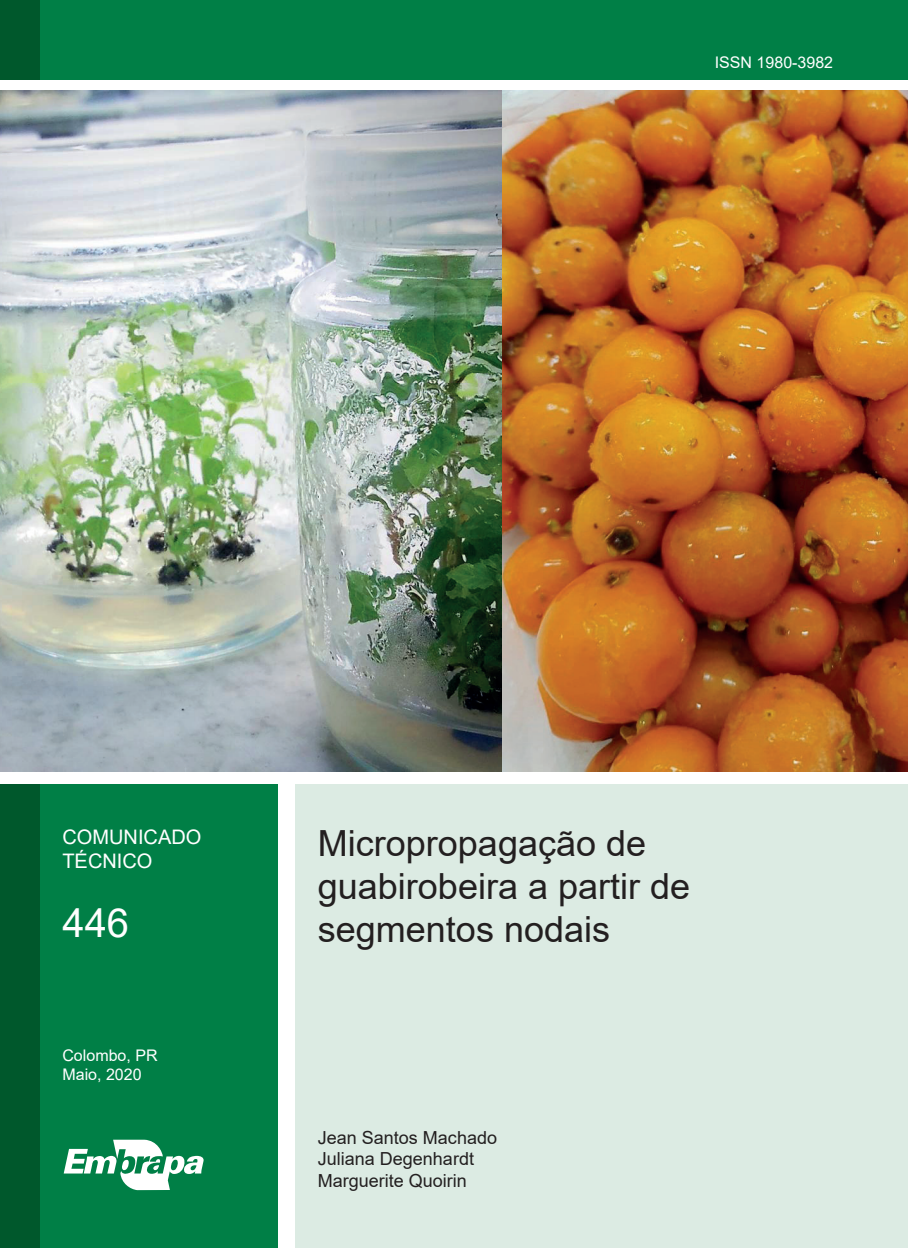
<style>
.page{position:relative;width:908px;height:1248px;background:#fff}
.page>*{position:absolute;margin:0;border:0;box-sizing:border-box;transform-origin:0 0}
.NUMERO_PUBLICACAO{font:40px "Arial";color:#fff}
.TITULO_CAPA{font:36px/43.2px "Arial";color:#231f20}
.COMUNICADO_TECNICO{font:20px/24px "Arial";color:#fff}
.AUTOR_CAPA{font:18px "Arial";color:#231f20}
.NUMERO_ISSN{font:16px "Arial";color:#fff}
.CIDADE_-_MES_-_ESTAD{font:16px "Arial";color:#fff}
</style>
<div class="page">
<div style="left:0;top:784px;width:277px;height:463px;background:#007f46"></div>
<div style="left:295px;top:784px;width:612px;height:463px;background:#dcebe3"></div>
<div style="left:0;top:784px;width:40px;height:463px;background:#00582c"></div>
<div style="left:0;top:0;width:907px;height:79px;background:#007f46"></div>
<svg style="left:64px;top:1139px;width:140px;height:50px"></svg>
<div style="left:0;top:0;width:40px;height:79px;background:#00582c"></div>
<img style="left:0;top:91px;width:907px;height:680px">
<p class="NUMERO_ISSN" style="left:714px;top:51px;width:120px">ISSN 1980-3982</p>
<p class="COMUNICADO_TECNICO" style="left:62px;top:825px;width:140px">COMUNICADO<br>TÉCNICO</p>
<p class="NUMERO_PUBLICACAO" style="left:62px;top:895px;width:68px">446</p>
<p class="CIDADE_-_MES_-_ESTAD" style="left:62px;top:1043px;width:97px">Colombo, PR</p>
<p class="NUMERO_ISSN" style="left:62px;top:1062px;width:81px">Maio, 2020</p>
<p class="TITULO_CAPA" style="left:317px;top:821px;width:374px">Micropropagação de guabirobeira a partir de segmentos nodais</p>
<p class="AUTOR_CAPA" style="left:317px;top:1124px;width:181px">Jean Santos Machado</p>
<p class="AUTOR_CAPA" style="left:317px;top:1146px;width:158px">Juliana Degenhardt</p>
<p class="AUTOR_CAPA" style="left:317px;top:1167px;width:151px">Marguerite Quoirin</p>
</div>
